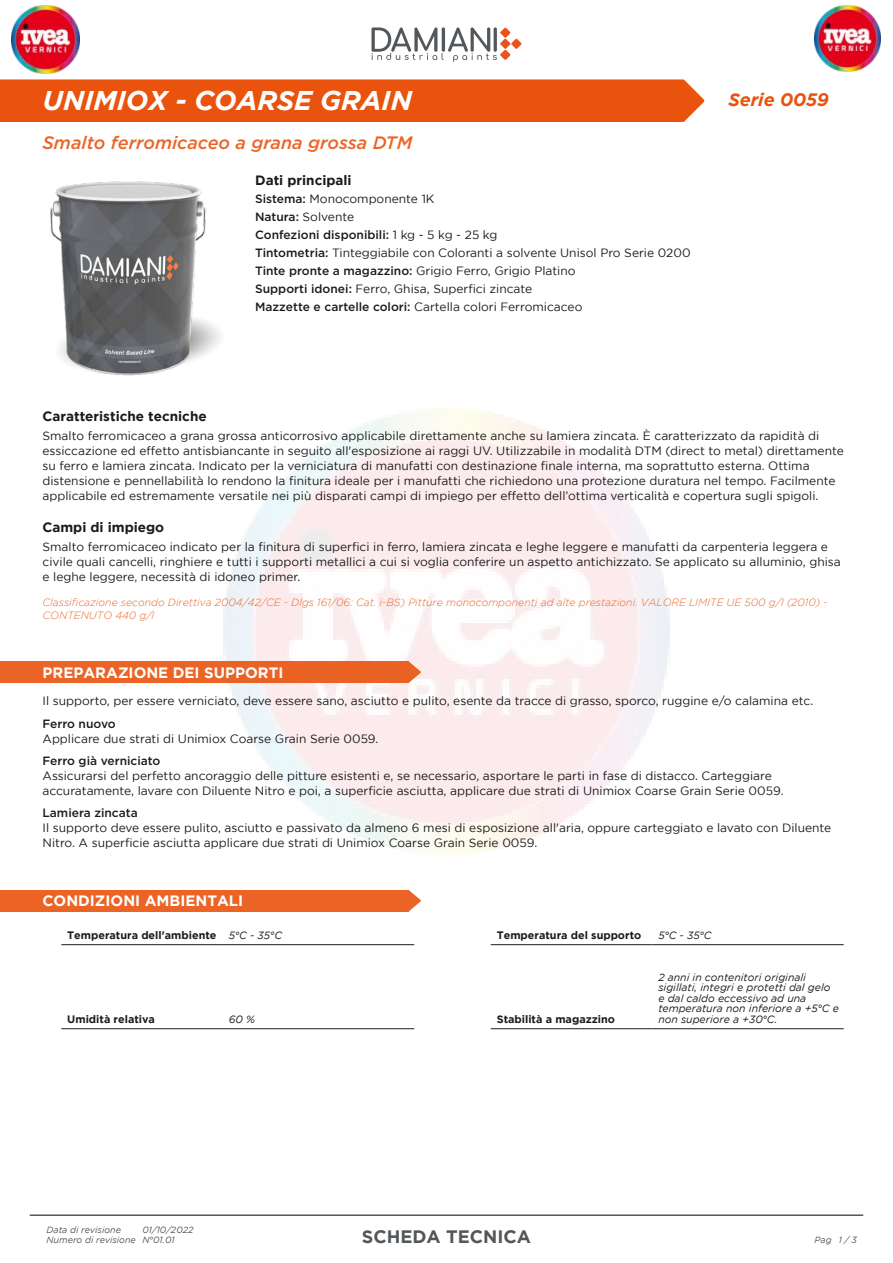
<style>
.page{position:relative;width:893px;height:1263px;background:#fff}
.page>*{position:absolute;margin:0;border:0;box-sizing:border-box;transform-origin:0 0}
.t1{font:italic 700 27px "Gotham";color:#fff}
.t2{font:italic 500 18px "Gotham";color:#e9530d}
.t3{font:700 18px "Gotham";color:#53575a}
.t4{font:italic 700 18px "Gotham";color:#e9530d}
.t5{font:700 15px "Gotham";color:#fff}
.t6{font:700 13.5px "Gotham";color:#000}
.t7{font:12px/15px "Gotham";color:#000}
.t8{font:500 12px "Gotham";color:#000}
.t9{font:700 10.8px "Gotham";color:#000}
.t10{font:italic 300 10.5px/12.6px "Gotham";color:#e9530d}
.t11{font:italic 10.5px/10.5px "Gotham";color:#000}
.t12{font:italic 9px/10.1px "Gotham";color:#53575a}
.t13{font:italic 9px "Gotham";color:#55585a}
.s1{font-weight:500}
.s2{font-weight:400;font-style:italic;font-size:10.5px}
</style>
<div class="page">
<svg style="left:371px;top:27px;width:151px;height:35px"></svg>
<hr style="left:30px;top:1214px;width:833px;height:2px;background:#53575a">
<div style="left:0;top:79px;width:704px;height:43px;background:#e9530d"></div>
<img style="left:50px;top:181px;width:170px;height:195px">
<div style="left:0;top:661px;width:408px;height:22px;background:#eb6425"></div>
<svg style="left:408px;top:661px;width:13px;height:22px"></svg>
<div style="left:0;top:890px;width:408px;height:21px;background:#eb6425"></div>
<svg style="left:408px;top:890px;width:13px;height:21px"></svg>
<hr style="left:61px;top:944px;width:162px;height:1px;background:#000">
<hr style="left:223px;top:944px;width:191px;height:1px;background:#000">
<hr style="left:491px;top:944px;width:161px;height:1px;background:#000">
<hr style="left:652px;top:944px;width:192px;height:1px;background:#000">
<hr style="left:61px;top:1028px;width:162px;height:1px;background:#000">
<hr style="left:223px;top:1028px;width:191px;height:1px;background:#000">
<hr style="left:491px;top:1028px;width:161px;height:1px;background:#000">
<hr style="left:652px;top:1028px;width:192px;height:1px;background:#000">
<img style="left:12px;top:6px;width:68px;height:68px">
<img style="left:814px;top:5px;width:66px;height:66px">
<h1 class="t1" style="left:43px;top:85px;width:371px">UNIMIOX - COARSE GRAIN</h1>
<h2 class="t4" style="left:728px;top:89px;width:102px">Serie 0059</h2>
<h2 class="t2" style="left:43px;top:131px;width:371px">Smalto ferromicaceo a grana grossa DTM</h2>
<p class="t6" style="left:255px;top:172px;width:98px">Dati principali</p>
<p class="t7" style="left:255px;top:189px;width:437px;line-height:18px"><span class="s1">Sistema:</span> Monocomponente 1K<br><span class="s1">Natura:</span> Solvente<br><span class="s1">Confezioni disponibili:</span> 1 kg - 5 kg - 25 kg<br><span class="s1">Tintometria:</span> Tinteggiabile con Coloranti a solvente Unisol Pro Serie 0200<br><span class="s1">Tinte pronte a magazzino:</span> Grigio Ferro, Grigio Platino<br><span class="s1">Supporti idonei:</span> Ferro, Ghisa, Superfici zincate<br><span class="s1">Mazzette e cartelle colori:</span> Cartella colori Ferromicaceo</p>
<p class="t6" style="left:43px;top:408px;width:166px">Caratteristiche tecniche</p>
<p class="t7" style="left:43px;top:428px;width:803px">Smalto ferromicaceo a grana grossa anticorrosivo applicabile direttamente anche su lamiera zincata. È caratterizzato da rapidità di essiccazione ed effetto antisbiancante in seguito all'esposizione ai raggi UV. Utilizzabile in modalità DTM (direct to metal) direttamente su ferro e lamiera zincata. Indicato per la verniciatura di manufatti con destinazione finale interna, ma soprattutto esterna. Ottima distensione e pennellabilità lo rendono la finitura ideale per i manufatti che richiedono una protezione duratura nel tempo. Facilmente applicabile ed estremamente versatile nei più disparati campi di impiego per effetto dell’ottima verticalità e copertura sugli spigoli.</p>
<p class="t6" style="left:43px;top:519px;width:123px">Campi di impiego</p>
<p class="t7" style="left:43px;top:539px;width:800px">Smalto ferromicaceo indicato per la finitura di superfici in ferro, lamiera zincata e leghe leggere e manufatti da carpenteria leggera e civile quali cancelli, ringhiere e tutti i supporti metallici a cui si voglia conferire un aspetto antichizzato. Se applicato su alluminio, ghisa e leghe leggere, necessità di idoneo primer.</p>
<p class="t10" style="left:43px;top:596px;width:787px">Classificazione secondo Direttiva 2004/42/CE - Dlgs 161/06: Cat. i-BS) Pitture monocomponenti ad alte prestazioni. VALORE LIMITE UE 500 g/l (2010) -<br>CONTENUTO 440 g/l</p>
<p class="t5" style="left:43px;top:664px;width:242px">PREPARAZIONE DEI SUPPORTI</p>
<p class="t7" style="left:43px;top:693px;width:772px">Il supporto, per essere verniciato, deve essere sano, asciutto e pulito, esente da tracce di grasso, sporco, ruggine e/o calamina etc.</p>
<p class="t8" style="left:43px;top:715px;width:75px">Ferro nuovo</p>
<p class="t7" style="left:43px;top:731px;width:337px">Applicare due strati di Unimiox Coarse Grain Serie 0059.</p>
<p class="t8" style="left:43px;top:753px;width:120px">Ferro già verniciato</p>
<p class="t7" style="left:43px;top:768px;width:743px">Assicurarsi del perfetto ancoraggio delle pitture esistenti e, se necessario, asportare le parti in fase di distacco. Carteggiare accuratamente, lavare con Diluente Nitro e poi, a superficie asciutta, applicare due strati di Unimiox Coarse Grain Serie 0059.</p>
<p class="t8" style="left:43px;top:805px;width:97px">Lamiera zincata</p>
<p class="t7" style="left:43px;top:820px;width:790px">Il supporto deve essere pulito, asciutto e passivato da almeno 6 mesi di esposizione all'aria, oppure carteggiato e lavato con Diluente<br>Nitro. A superficie asciutta applicare due strati di Unimiox Coarse Grain Serie 0059.</p>
<p class="t5" style="left:43px;top:892px;width:202px">CONDIZIONI AMBIENTALI</p>
<p class="t9" style="left:67px;top:928px;width:216px">Temperatura dell'ambiente <span class="s2">5°C - 35°C</span></p>
<p class="t9" style="left:497px;top:928px;width:146px">Temperatura del supporto</p>
<p class="t11" style="left:658px;top:930px;width:55px">5°C - 35°C</p>
<p class="t9" style="left:67px;top:1013px;width:89px">Umidità relativa</p>
<p class="t11" style="left:229px;top:1014px;width:28px">60 %</p>
<p class="t9" style="left:497px;top:1013px;width:120px">Stabilità a magazzino</p>
<p class="t11" style="left:658px;top:972px;width:182px">2 anni in contenitori originali sigillati, integri e protetti dal gelo e dal caldo eccessivo ad una temperatura non inferiore a +5°C e non superiore a +30°C.</p>
<p class="t12" style="left:142px;top:1225px;width:53px">01/10/2022<br>N°01.01</p>
<h2 class="t3" style="left:362px;top:1226px;width:171px">SCHEDA TECNICA</h2>
<p class="t12" style="left:47px;top:1225px;width:91px">Data di revisione<br>Numero di revisione</p>
<p class="t13" style="left:844px;top:1235px;width:6px">/</p>
<p class="t13" style="left:815px;top:1235px;width:44px">Pag 1 3</p>
</div>
